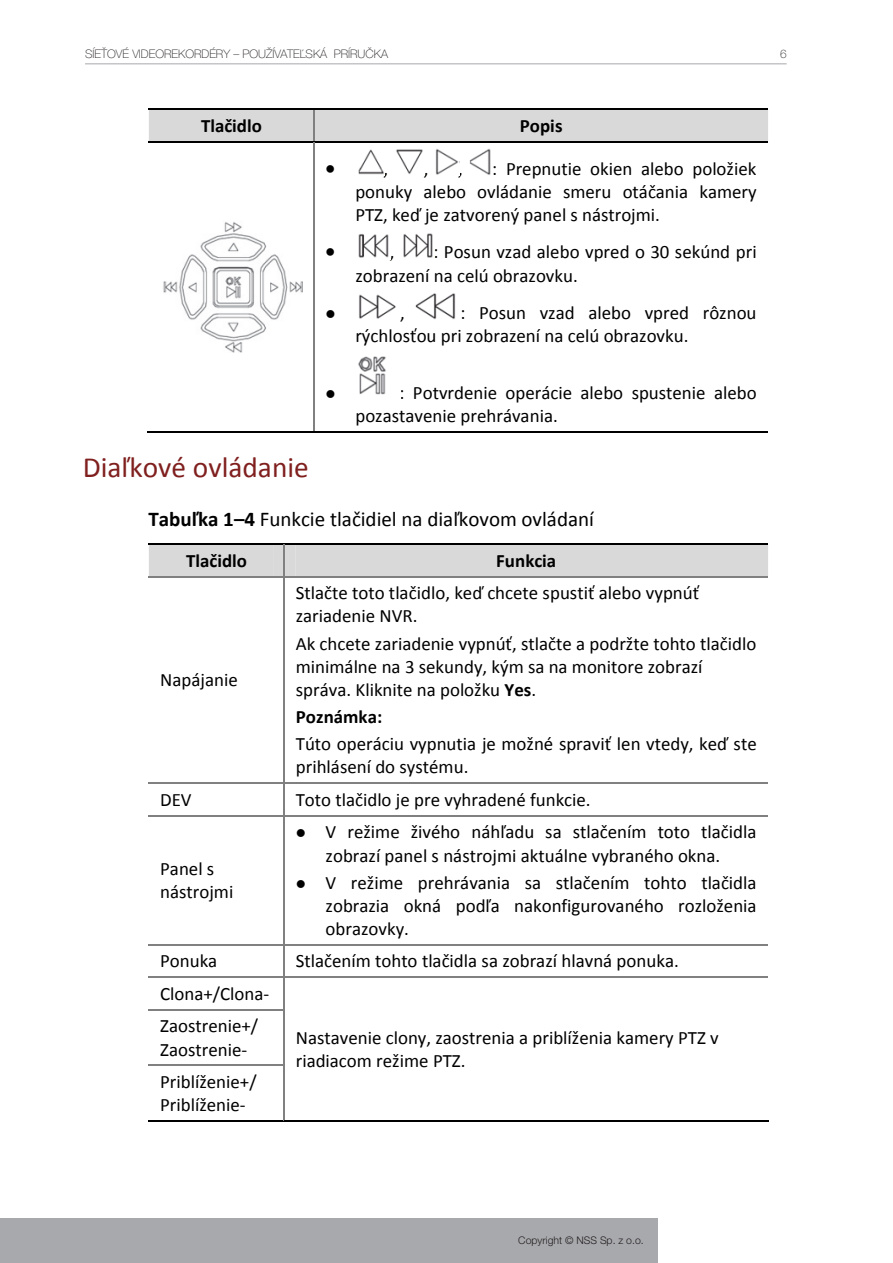
<style>
.page{position:relative;width:893px;height:1263px;background:#fff}
.page>*{position:absolute;margin:0;border:0;box-sizing:border-box;transform-origin:0 0}
.t1{font:29.4px "Calibri";color:#7f201f}
.t2{font:21px "Calibri";color:#000}
.t3{font:21px "Symbol";color:#000}
.t4{font:18.9px/23.1px "Calibri";color:#000}
.t5{font:700 18.9px "Calibri";color:#000}
.t6{font:13.65px "Wingdings";color:#000}
.t7{font:100 11.85px "Helvetica Neue LT Pro";color:#231f20}
.t8{font:300 10.5px "Helvetica Neue LT Pro";color:#231f20}
.s1{font-weight:700}
</style>
<div class="page">
<div style="left:0;top:1218px;width:658px;height:45px;background:#a8a9ad"></div>
<div style="left:149px;top:110px;width:619px;height:31px;background:#d9d9d9"></div>
<div style="left:325px;top:110px;width:432px;height:31px;background:#d9d9d9"></div>
<hr style="left:149px;top:109px;width:619px;height:1px;background:#000">
<hr style="left:314px;top:110px;width:1px;height:31px;background:#808080">
<hr style="left:149px;top:141px;width:619px;height:1px;background:#000">
<hr style="left:147px;top:431px;width:167px;height:1px;background:#000">
<hr style="left:314px;top:142px;width:1px;height:289px;background:#808080">
<hr style="left:314px;top:431px;width:454px;height:1px;background:#000">
<div style="left:149px;top:544px;width:619px;height:32px;background:#d9d9d9"></div>
<div style="left:296px;top:544px;width:461px;height:32px;background:#d9d9d9"></div>
<hr style="left:149px;top:543px;width:619px;height:1px;background:#000">
<hr style="left:284px;top:544px;width:1px;height:32px;background:#808080">
<hr style="left:149px;top:576px;width:619px;height:1px;background:#808080">
<hr style="left:284px;top:577px;width:1px;height:206px;background:#808080">
<hr style="left:149px;top:783px;width:619px;height:1px;background:#808080">
<hr style="left:284px;top:784px;width:1px;height:31px;background:#808080">
<hr style="left:149px;top:815px;width:619px;height:1px;background:#808080">
<hr style="left:284px;top:816px;width:1px;height:128px;background:#808080">
<hr style="left:149px;top:944px;width:619px;height:1px;background:#808080">
<hr style="left:284px;top:945px;width:1px;height:32px;background:#808080">
<hr style="left:149px;top:977px;width:619px;height:1px;background:#808080">
<hr style="left:284px;top:978px;width:1px;height:31px;background:#808080">
<hr style="left:149px;top:1009px;width:136px;height:1px;background:#808080">
<hr style="left:284px;top:1010px;width:1px;height:55px;background:#808080">
<hr style="left:149px;top:1065px;width:136px;height:1px;background:#808080">
<hr style="left:149px;top:1120px;width:135px;height:1px;background:#000">
<hr style="left:284px;top:1066px;width:1px;height:54px;background:#808080">
<hr style="left:284px;top:1120px;width:484px;height:1px;background:#000">
<img style="left:163px;top:222px;width:140px;height:131px">
<img style="left:358px;top:149px;width:26px;height:26px">
<img style="left:396px;top:149px;width:29px;height:27px">
<img style="left:435px;top:149px;width:24px;height:26px">
<img style="left:470px;top:149px;width:21px;height:26px">
<img style="left:358px;top:234px;width:31px;height:24px">
<img style="left:403px;top:233px;width:32px;height:25px">
<img style="left:359px;top:294px;width:37px;height:25px">
<img style="left:415px;top:293px;width:41px;height:27px">
<img style="left:358px;top:356px;width:28px;height:39px">
<hr style="left:85px;top:63px;width:702px;height:1px;background:#a8a9ad">
<p class="t7" style="left:85px;top:47px;width:305px">SÍEŤOVÉ VIDEOREKORDÉRY – POUŽÍVATEĽSKÁ PRÍRUČKA</p>
<p class="t7" style="left:780px;top:47px;width:8px">6</p>
<p class="t5" style="left:201px;top:114px;width:62px">Tlačidlo</p>
<p class="t5" style="left:520px;top:114px;width:44px">Popis</p>
<p class="t4" style="left:325px;top:157px;width:64px">• ,</p>
<p class="t4" style="left:424px;top:157px;width:6px">,</p>
<p class="t4" style="left:458px;top:157px;width:6px">,</p>
<p class="t4" style="left:355px;top:157px;width:403px;text-align:justify;text-indent:137px">: Prepnutie okien alebo položiek ponuky alebo ovládanie smeru otáčania kamery PTZ, keď je zatvorený panel s nástrojmi.</p>
<p class="t3" style="left:325px;top:237px;width:11px">•</p>
<p class="t6" style="left:325px;top:307px;width:12px">●</p>
<p class="t4" style="left:355px;top:241px;width:403px;text-indent:78px">: Posun vzad alebo vpred o 30 sekúnd pri zobrazení na celú obrazovku.</p>
<p class="t4" style="left:390px;top:241px;width:6px">,</p>
<p class="t4" style="left:355px;top:301px;width:403px;text-indent:105px">: Posun vzad alebo vpred rôznou rýchlosťou pri zobrazení na celú obrazovku.</p>
<p class="t4" style="left:400px;top:301px;width:6px">,</p>
<p class="t6" style="left:325px;top:387px;width:12px">●</p>
<p class="t4" style="left:355px;top:381px;width:403px;text-indent:44px">: Potvrdenie operácie alebo spustenie alebo pozastavenie prehrávania.</p>
<p class="t1" style="left:83px;top:449px;width:227px">Diaľkové ovládanie</p>
<p class="t2" style="left:148px;top:505px;width:447px"><span class="s1">Tabuľka 1–4</span> Funkcie tlačidiel na diaľkovom ovládaní</p>
<p class="t5" style="left:186px;top:548px;width:62px">Tlačidlo</p>
<p class="t5" style="left:496px;top:548px;width:62px">Funkcia</p>
<p class="t4" style="left:160px;top:668px;width:79px">Napájanie</p>
<p class="t4" style="left:296px;top:581px;width:405px">Stlačte toto tlačidlo, keď chcete spustiť alebo vypnúť zariadenie NVR.</p>
<p class="t4" style="left:296px;top:632px;width:462px">Ak chcete zariadenie vypnúť, stlačte a podržte tohto tlačidlo minimálne na 3 sekundy, kým sa na monitore zobrazí správa. Kliknite na položku <span class="s1">Yes</span>.</p>
<p class="t4" style="left:296px;top:703px;width:462px;line-height:27.2px"><span class="s1">Poznámka:<br></span>Túto operáciu vypnutia je možné spraviť len vtedy, keď ste</p>
<p class="t4" style="left:296px;top:756px;width:174px">prihlásení do systému.</p>
<p class="t4" style="left:160px;top:788px;width:33px">DEV</p>
<p class="t4" style="left:296px;top:788px;width:296px">Toto tlačidlo je pre vyhradené funkcie.</p>
<p class="t4" style="left:160px;top:857px;width:75px">Panel s nástrojmi</p>
<p class="t4" style="left:296px;top:820px;width:462px;text-align:center">● V režime živého náhľadu sa stlačením toto tlačidla zobrazí panel s nástrojmi aktuálne vybraného okna.</p>
<p class="t4" style="left:326px;top:871px;width:432px;text-align:justify;text-indent:-30px">● V režime prehrávania sa stlačením tohto tlačidla zobrazia okná podľa nakonfigurovaného rozloženia obrazovky.</p>
<p class="t4" style="left:160px;top:950px;width:59px">Ponuka</p>
<p class="t4" style="left:296px;top:950px;width:385px">Stlačením tohto tlačidla sa zobrazí hlavná ponuka.</p>
<p class="t4" style="left:160px;top:982px;width:111px">Clona+/Clona‐</p>
<p class="t4" style="left:296px;top:1026px;width:424px">Nastavenie clony, zaostrenia a priblíženia kamery PTZ v riadiacom režime PTZ.</p>
<p class="t4" style="left:160px;top:1015px;width:99px">Zaostrenie+/<br>Zaostrenie‐</p>
<p class="t4" style="left:160px;top:1070px;width:98px">Priblíženie+/<br>Priblíženie‐</p>
<p class="t8" style="left:518px;top:1234px;width:127px">Copyright © NSS Sp. z o.o.</p>
</div>
